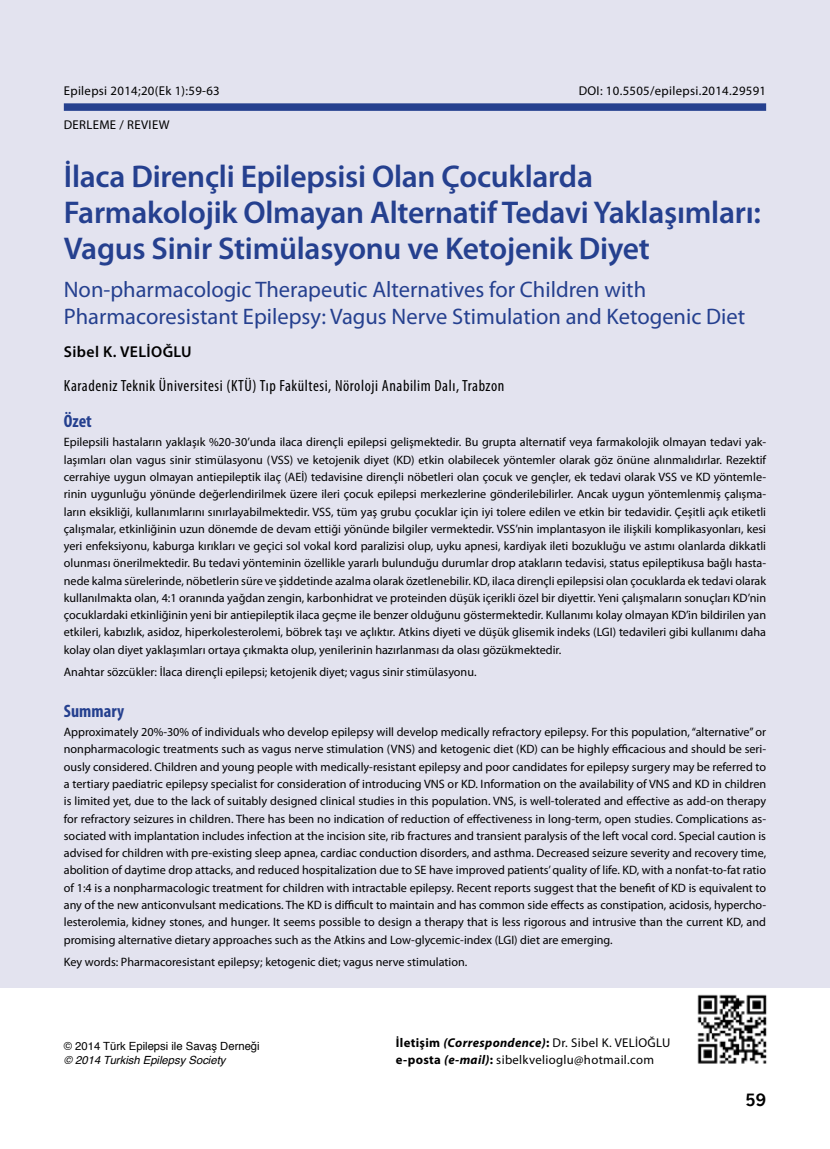
<style>
.page{position:relative;width:830px;height:1149px;background:#fff}
.page>*{position:absolute;margin:0;border:0;box-sizing:border-box;transform-origin:0 0}
.t1{font:600 31.5px/36px "Myriad Pro";letter-spacing:-.01em;color:#25408f}
.t2{font:22.5px/27px "Myriad Pro";color:#25408f}
.t3{font:700 condensed 18px "Myriad Pro";color:#25408f}
.t4{font:700 16.5px "News Gothic";color:#000}
.t5{font:condensed 16.2px "Myriad Pro";letter-spacing:.035em;color:#000}
.t6{font:600 15.75px "Myriad Pro";letter-spacing:.025em;color:#000}
.t7{font:12.75px/16.5px "Myriad Pro";letter-spacing:.025em;color:#000}
.t8{font:12.15px/17.2px "Myriad Pro";color:#000;text-align:justify}
.t9{font:11.25px "Helvetica";color:#000}
.t10{font:italic 11.25px "Helvetica";color:#000}
.s1{font-weight:700}
.s2{font-weight:700;font-style:italic}
</style>
<div class="page">
<div style="left:0;top:0;width:829px;height:986px;background:#e3e3ef"></div>
<div style="left:64px;top:103px;width:701px;height:8px;background:#25408f"></div>
<img style="left:697px;top:994px;width:70px;height:69px">
<p class="t7" style="left:64px;top:82px;width:157px">Epilepsi 2014;20(Ek 1):59-63</p>
<p class="t7" style="left:64px;top:116px;width:107px">DERLEME / REVIEW</p>
<p class="t7" style="left:578px;top:82px;width:189px">DOI: 10.5505/epilepsi.2014.29591</p>
<h1 class="t1" style="left:64px;top:157px;width:698px">İlaca Dirençli Epilepsisi Olan Çocuklarda<br>Farmakolojik Olmayan Alternatif Tedavi Yaklaşımları:<br>Vagus Sinir Stimülasyonu ve Ketojenik Diyet</h1>
<h2 class="t2" style="left:64px;top:275px;width:682px">Non-pharmacologic Therapeutic Alternatives for Children with<br>Pharmacoresistant Epilepsy: Vagus Nerve Stimulation and Ketogenic Diet</h2>
<p class="t6" style="left:64px;top:341px;width:129px">Sibel K. VELİOĞLU</p>
<h3 class="t5" style="left:64px;top:375px;width:442px">Karadeniz Teknik Üniversitesi (KTÜ) Tıp Fakültesi, Nöroloji Anabilim Dalı, Trabzon</h3>
<h3 class="t3" style="left:64px;top:409px;width:29px">Özet</h3>
<p class="t8" style="left:64px;top:433px;width:703px">Epilepsili hastaların yaklaşık %20-30’unda ilaca dirençli epilepsi gelişmektedir. Bu grupta alternatif veya farmakolojik olmayan tedavi yak&shy;laşımları olan vagus sinir stimülasyonu (VSS) ve ketojenik diyet (KD) etkin olabilecek yöntemler olarak göz önüne alınmalıdırlar. Rezektif cerrahiye uygun olmayan antiepileptik ilaç (AEİ) tedavisine dirençli nöbetleri olan çocuk ve gençler, ek tedavi olarak VSS ve KD yöntemle&shy;rinin uygunluğu yönünde değerlendirilmek üzere ileri çocuk epilepsi merkezlerine gönderilebilirler. Ancak uygun yöntemlenmiş çalışma&shy;ların eksikliği, kullanımlarını sınırlayabilmektedir. VSS, tüm yaş grubu çocuklar için iyi tolere edilen ve etkin bir tedavidir. Çeşitli açık etiketli çalışmalar, etkinliğinin uzun dönemde de devam ettiği yönünde bilgiler vermektedir. VSS’nin implantasyon ile ilişkili komplikasyonları, kesi yeri enfeksiyonu, kaburga kırıkları ve geçici sol vokal kord paralizisi olup, uyku apnesi, kardiyak ileti bozukluğu ve astımı olanlarda dikkatli olunması önerilmektedir. Bu tedavi yönteminin özellikle yararlı bulunduğu durumlar drop atakların tedavisi, status epileptikusa bağlı hasta&shy;nede kalma sürelerinde, nöbetlerin süre ve şiddetinde azalma olarak özetlenebilir. KD, ilaca dirençli epilepsisi olan çocuklarda ek tedavi olarak kullanılmakta olan, 4:1 oranında yağdan zengin, karbonhidrat ve proteinden düşük içerikli özel bir diyettir. Yeni çalışmaların sonuçları KD’nin çocuklardaki etkinliğinin yeni bir antiepileptik ilaca geçme ile benzer olduğunu göstermektedir. Kullanımı kolay olmayan KD’in bildirilen yan etkileri, kabızlık, asidoz, hiperkolesterolemi, böbrek taşı ve açlıktır. Atkins diyeti ve düşük glisemik indeks (LGI) tedavileri gibi kullanımı daha kolay olan diyet yaklaşımları ortaya çıkmakta olup, yenilerinin hazırlanması da olası gözükmektedir.</p>
<p class="t8" style="left:64px;top:663px;width:414px">Anahtar sözcükler: İlaca dirençli epilepsi; ketojenik diyet; vagus sinir stimülasyonu.</p>
<h3 class="t3" style="left:64px;top:699px;width:62px">Summary</h3>
<p class="t8" style="left:64px;top:723px;width:703px">Approximately 20%-30% of individuals who develop epilepsy will develop medically refractory epilepsy. For this population, ‘‘alternative’’ or nonpharmacologic treatments such as vagus nerve stimulation (VNS) and ketogenic diet (KD) can be highly efficacious and should be seri&shy;ously considered. Children and young people with medically-resistant epilepsy and poor candidates for epilepsy surgery may be referred to a tertiary paediatric epilepsy specialist for consideration of introducing VNS or KD. Information on the availability of VNS and KD in children is limited yet, due to the lack of suitably designed clinical studies in this population. VNS, is well-tolerated and effective as add-on therapy for refractory seizures in children. There has been no indication of reduction of effectiveness in long-term, open studies. Complications as&shy;sociated with implantation includes infection at the incision site, rib fractures and transient paralysis of the left vocal cord. Special caution is advised for children with pre-existing sleep apnea, cardiac conduction disorders, and asthma. Decreased seizure severity and recovery time, abolition of daytime drop attacks, and reduced hospitalization due to SE have improved patients’ quality of life. KD, with a nonfat-to-fat ratio of 1:4 is a nonpharmacologic treatment for children with intractable epilepsy. Recent reports suggest that the benefit of KD is equivalent to any of the new anticonvulsant medications. The KD is difficult to maintain and has common side effects as constipation, acidosis, hypercho&shy;lesterolemia, kidney stones, and hunger. It seems possible to design a therapy that is less rigorous and intrusive than the current KD, and promising alternative dietary approaches such as the Atkins and Low-glycemic-index (LGI) diet are emerging.</p>
<p class="t8" style="left:64px;top:952px;width:405px">Key words: Pharmacoresistant epilepsy; ketogenic diet; vagus nerve stimulation.</p>
<p class="t9" style="left:64px;top:1038px;width:197px">© 2014 Türk Epilepsi ile Savaş Derneği</p>
<p class="t10" style="left:64px;top:1050px;width:163px">© 2014 Turkish Epilepsy Society</p>
<p class="t7" style="left:395px;top:1034px;width:276px"><span class="s1">İletişim</span> <span class="s2">(Correspondence)</span><span class="s1">:</span> Dr. Sibel K. VELİOĞLU <span class="s1">e-posta</span> <span class="s2">(e-mail)</span><span class="s1">:</span> sibelkvelioglu@hotmail.com</p>
<h3 class="t4" style="left:745px;top:1089px;width:22px">59</h3>
</div>
